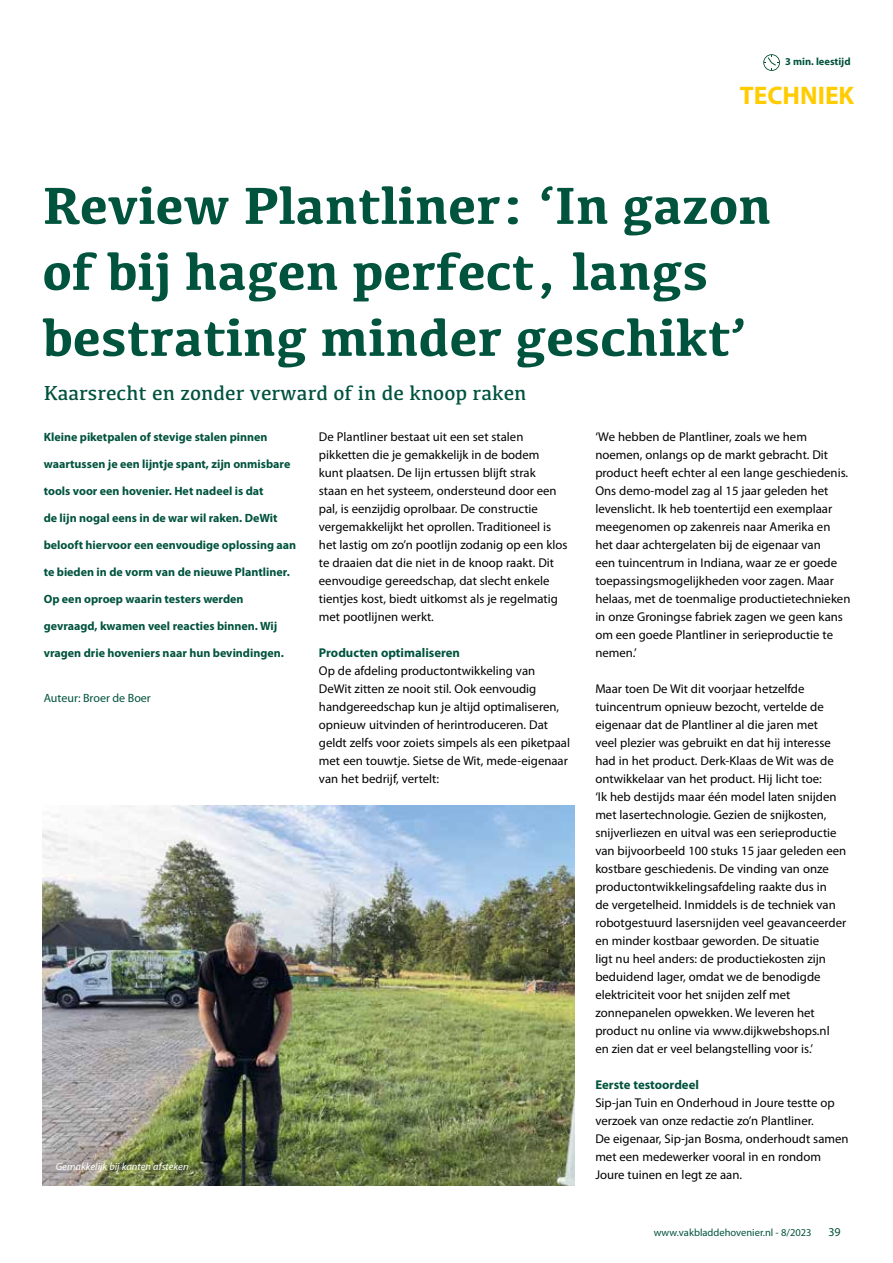
<style>
.page{position:relative;width:893px;height:1263px;background:#fff}
.page>*{position:absolute;margin:0;border:0;box-sizing:border-box;transform-origin:0 0}
.t1{font:700 54px/66px "Kefa";color:#00533d}
.t2{font:700 25.5px "Myriad Pro";color:#fc0}
.t3{font:21px "Kefa";color:#00533d}
.t4{font:12.75px/18px "Myriad Pro";color:#000}
.t5{font:700 12.75px "Myriad Pro";color:#00533d}
.t6{font:700 12px "Myriad Pro";color:#00533d}
.t7{font:12px "Myriad Pro";color:#00533d}
.t8{font:10.5px "Myriad Pro";color:#00533d}
.t9{font:italic 10.5px "Myriad Pro";color:#fff}
.t10{font:700 10.5px "Myriad Pro";color:#00533d}
</style>
<div class="page">
<img style="left:43px;top:806px;width:531px;height:380px">
<svg style="left:763px;top:54px;width:17px;height:17px"></svg>
<p class="t10" style="left:785px;top:55px;width:67px">3 min. leestijd</p>
<h2 class="t2" style="left:740px;top:79px;width:116px">TECHNIEK</h2>
<h1 class="t1" style="left:43px;top:170px;width:730px">Review Plantliner: ‘In gazon of bij hagen perfect, langs bestrating minder geschikt’</h1>
<h3 class="t3" style="left:44px;top:380px;width:484px">Kaarsrecht en zonder verward of in de knoop raken</h3>
<p class="t6" style="left:44px;top:429px;width:225px">Kleine piketpalen of stevige stalen pinnen</p>
<p class="t6" style="left:44px;top:456px;width:248px">waartussen je een lijntje spant, zijn onmisbare</p>
<p class="t6" style="left:44px;top:483px;width:221px">tools voor een hovenier. Het nadeel is dat</p>
<p class="t6" style="left:44px;top:510px;width:235px">de lijn nogal eens in de war wil raken. DeWit</p>
<p class="t6" style="left:44px;top:537px;width:254px">belooft hiervoor een eenvoudige oplossing aan</p>
<p class="t6" style="left:44px;top:564px;width:248px">te bieden in de vorm van de nieuwe Plantliner.</p>
<p class="t6" style="left:44px;top:591px;width:201px">Op een oproep waarin testers werden</p>
<p class="t6" style="left:44px;top:618px;width:235px">gevraagd, kwamen veel reacties binnen. Wij</p>
<p class="t6" style="left:44px;top:645px;width:242px">vragen drie hoveniers naar hun bevindingen.</p>
<p class="t7" style="left:44px;top:691px;width:109px">Auteur: Broer de Boer</p>
<p class="t4" style="left:319px;top:428px;width:250px">De Plantliner bestaat uit een set stalen pikketten die je gemakkelijk in de bodem<br>kunt plaatsen. De lijn ertussen blijft strak<br>staan en het systeem, ondersteund door een pal, is eenzijdig oprolbaar. De constructie vergemakkelijkt het oprollen. Traditioneel is het lastig om zo’n pootlijn zodanig op een klos te draaien dat die niet in de knoop raakt. Dit eenvoudige gereedschap, dat slecht enkele tientjes kost, biedt uitkomst als je regelmatig met pootlijnen werkt.</p>
<p class="t5" style="left:319px;top:644px;width:143px">Producten optimaliseren</p>
<p class="t4" style="left:319px;top:662px;width:253px">Op de afdeling productontwikkeling van DeWit zitten ze nooit stil. Ook eenvoudig handgereedschap kun je altijd optimaliseren, opnieuw uitvinden of herintroduceren. Dat geldt zelfs voor zoiets simpels als een piketpaal met een touwtje. Sietse de Wit, mede-eigenaar van het bedrijf, vertelt:</p>
<p class="t9" style="left:56px;top:1160px;width:134px">Gemakkelijk bij kanten afsteken</p>
<p class="t4" style="left:595px;top:428px;width:257px">‘We hebben de Plantliner, zoals we hem noemen, onlangs op de markt gebracht. Dit product heeft echter al een lange geschiedenis.<br>Ons demo-model zag al 15 jaar geleden het levenslicht. Ik heb toentertijd een exemplaar meegenomen op zakenreis naar Amerika en het daar achtergelaten bij de eigenaar van<br>een tuincentrum in Indiana, waar ze er goede toepassingsmogelijkheden voor zagen. Maar helaas, met de toenmalige productietechnieken in onze Groningse fabriek zagen we geen kans om een goede Plantliner in serieproductie te nemen.’</p>
<p class="t4" style="left:595px;top:680px;width:252px">Maar toen De Wit dit voorjaar hetzelfde tuincentrum opnieuw bezocht, vertelde de eigenaar dat de Plantliner al die jaren met<br>veel plezier was gebruikt en dat hij interesse had in het product. Derk-Klaas de Wit was de ontwikkelaar van het product. Hij licht toe:<br>‘Ik heb destijds maar één model laten snijden met lasertechnologie. Gezien de snijkosten, snijverliezen en uitval was een serieproductie van bijvoorbeeld 100 stuks 15 jaar geleden een kostbare geschiedenis. De vinding van onze productontwikkelingsafdeling raakte dus in<br>de vergetelheid. Inmiddels is de techniek van robotgestuurd lasersnijden veel geavanceerder en minder kostbaar geworden. De situatie<br>ligt nu heel anders: de productiekosten zijn beduidend lager, omdat we de benodigde elektriciteit voor het snijden zelf met zonnepanelen opwekken. We leveren het product nu online via www.dijkwebshops.nl en zien dat er veel belangstelling voor is.’</p>
<p class="t5" style="left:595px;top:1077px;width:105px">Eerste testoordeel</p>
<p class="t4" style="left:595px;top:1094px;width:255px">Sip-jan Tuin en Onderhoud in Joure testte op verzoek van onze redactie zo’n Plantliner.<br>De eigenaar, Sip-jan Bosma, onderhoudt samen met een medewerker vooral in en rondom Joure tuinen en legt ze aan.</p>
<p class="t8" style="left:654px;top:1226px;width:159px">www.vakbladdehovenier.nl - 8/2023</p>
<p class="t7" style="left:828px;top:1224px;width:14px">39</p>
</div>
